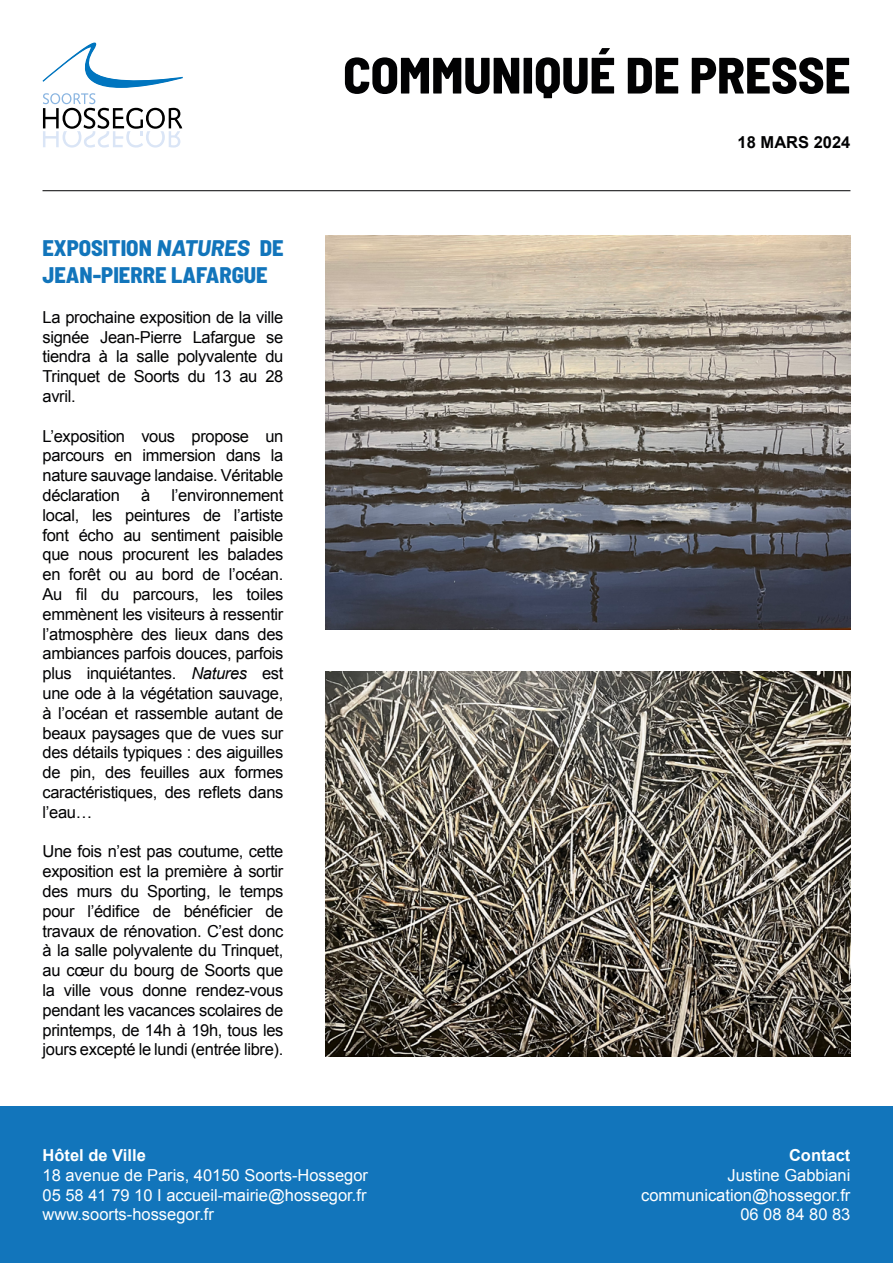
<style>
.page{position:relative;width:893px;height:1263px;background:#fff}
.page>*{position:absolute;margin:0;border:0;box-sizing:border-box;transform-origin:0 0}
.t1{font:800 semi-condensed 51px "Barlow";color:#020203}
.t2{font:800 semi-condensed 22.5px/27px "Barlow";color:#1275bb}
.t3{font:16.5px/19.8px "Arial";letter-spacing:-.02em;color:#020203;text-align:justify}
.t4{font:16.5px/19.8px "Arial";color:#fff;text-align:justify}
.t5{font:700 16.5px "Arial";color:#fff}
.t6{font:700 16.5px "Arial";color:#020203}
.s1{font-style:italic;font-stretch:normal}
.s2{font-style:italic}
</style>
<div class="page">
<div style="left:0;top:1107px;width:893px;height:156px;background:#1275bb"></div>
<svg style="left:43px;top:42px;width:140px;height:106px"></svg>
<hr style="left:43px;top:190px;width:807px;height:1px;background:#020203">
<img style="left:326px;top:236px;width:524px;height:393px">
<img style="left:326px;top:672px;width:524px;height:385px">
<h2 class="t2" style="left:43px;top:234px;width:242px">EXPOSITION <span class="s1">NATURES</span> DE<br>JEAN-PIERRE LAFARGUE</h2>
<p class="t3" style="left:43px;top:307px;width:242px">La prochaine exposition de la ville signée Jean-Pierre Lafargue se tiendra à la salle polyvalente du Trinquet de Soorts du 13 au 28 avril.</p>
<p class="t3" style="left:43px;top:426px;width:242px">L’exposition vous propose un parcours en immersion dans la nature sauvage landaise. Véritable déclaration</p>
<p class="t3" style="left:43px;top:485px;width:242px;text-indent:129px">l’environnement local, les peintures de l’artiste font écho au sentiment paisible que nous procurent les balades en forêt ou au bord de l’océan.<br>Au fil du parcours, les toiles emmènent les visiteurs à ressentir l’atmosphère des lieux dans des ambiances parfois douces, parfois plus inquiétantes. <span class="s2">Natures</span> est une ode à la végétation sauvage, à l’océan et rassemble autant de beaux paysages que de vues sur des détails typiques : des aiguilles de pin, des feuilles aux formes caractéristiques, des reflets dans l’eau…</p>
<p class="t3" style="left:43px;top:842px;width:242px">Une fois n’est pas coutume, cette exposition est la première à sortir des murs du Sporting, le temps pour l’édifice de bénéficier de travaux de rénovation. C’est donc à la salle polyvalente du Trinquet, au cœur du bourg de Soorts que la ville vous donne rendez-vous pendant les vacances scolaires de printemps, de 14h à 19h, tous les jours excepté le lundi (entrée libre).</p>
<p class="t3" style="left:141px;top:485px;width:11px">à</p>
<h1 class="t1" style="left:343px;top:43px;width:509px">COMMUNIQUÉ DE PRESSE</h1>
<p class="t6" style="left:738px;top:133px;width:114px">18 MARS 2024</p>
<p class="t5" style="left:43px;top:1146px;width:105px">Hôtel de Ville</p>
<p class="t4" style="left:43px;top:1165px;width:327px">18 avenue de Paris, 40150 Soorts-Hossegor 05 58 41 79 10 I accueil-mairie@hossegor.fr www.soorts-hossegor.fr</p>
<p class="t5" style="left:789px;top:1146px;width:63px">Contact</p>
<p class="t4" style="left:641px;top:1165px;width:211px;text-align:right">Justine Gabbiani communication@hossegor.fr<br>06 08 84 80 83</p>
</div>
